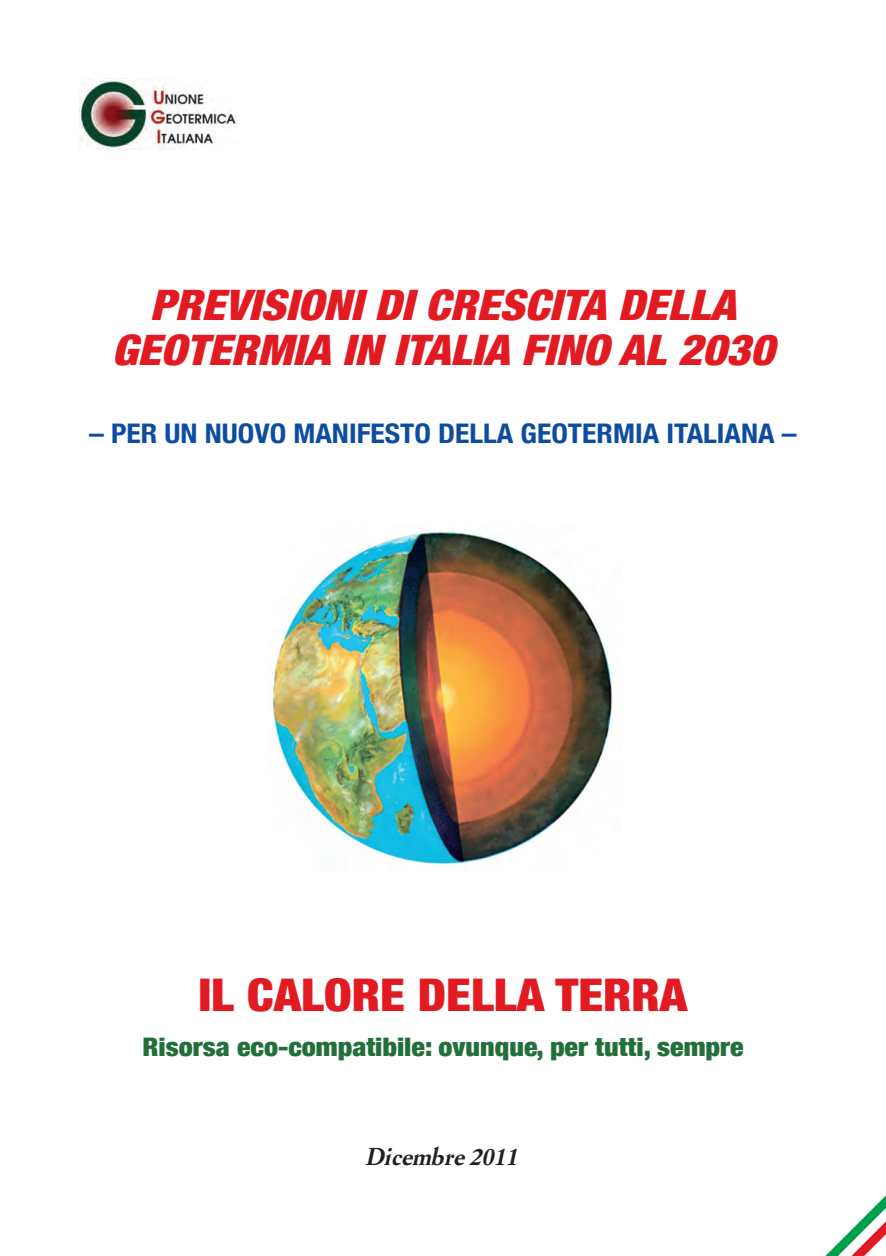
<style>
.page{position:relative;width:886px;height:1256px;background:#fff}
.page>*{position:absolute;margin:0;border:0;box-sizing:border-box;transform-origin:0 0}
.t1{font:900 condensed 45px "Helvetica Neue";color:#e21a21;scale:1.1 1}
.t2{font:italic 900 condensed 42px/45px "Helvetica Neue";color:#e21a21;text-align:center;scale:1.1 1}
.t3{font:700 condensed 27px "Helvetica Neue";color:#0d4da1;scale:1.1 1}
.t4{font:900 condensed 25.5px "Helvetica Neue";color:#226f39;scale:1.1 1}
.t5{font:italic 700 24px "Simoncini Garamond";color:#231f20}
</style>
<div class="page">
<img style="left:272px;top:532px;width:340px;height:332px">
<img style="left:79px;top:79px;width:159px;height:70px">
<svg style="left:825px;top:1195px;width:61px;height:61px"></svg>
<p class="t2" style="left:112px;top:282px;width:611px">PREVISIONI DI CRESCITA DELLA<br>GEOTERMIA IN ITALIA FINO AL 2030</p>
<p class="t3" style="left:89px;top:417px;width:644px">– PER UN NUOVO MANIFESTO DELLA GEOTERMIA ITALIANA –</p>
<p class="t1" style="left:198px;top:967px;width:446px">IL CALORE DELLA TERRA</p>
<p class="t4" style="left:142px;top:1031px;width:548px">Risorsa eco-compatibile: ovunque, per tutti, sempre</p>
<p class="t5" style="left:366px;top:1146px;width:154px">Dicembre 2011</p>
</div>
